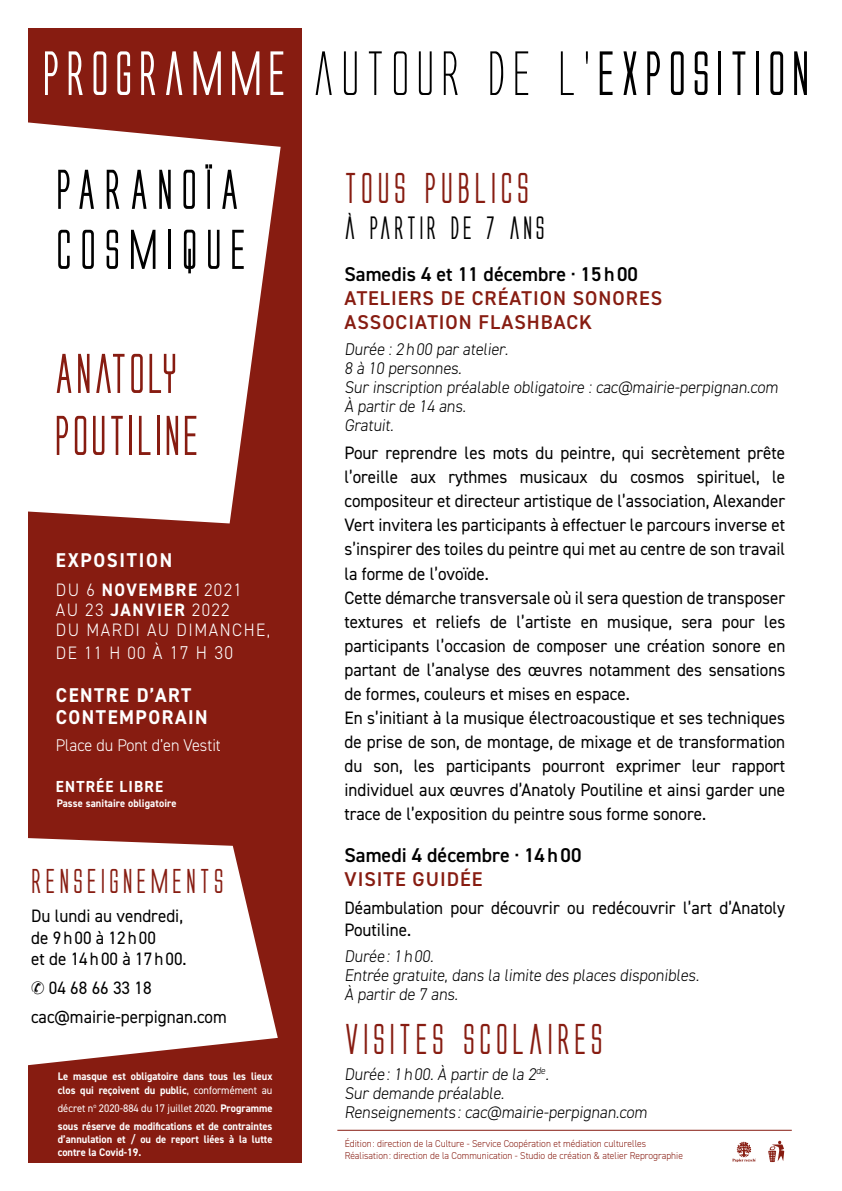
<style>
.page{position:relative;width:842px;height:1191px;background:#fff}
.page>*{position:absolute;margin:0;border:0;box-sizing:border-box;transform-origin:0 0}
.t1{font:58px "Alien League II";letter-spacing:.1em;color:#000}
.t2{font:700 52px/60px "Alien League";letter-spacing:.04em;color:#000}
.t3{font:52px/62px "Alien League II Bold";letter-spacing:.04em;color:#871c11}
.t4{font:40px "Alien League II Bold";letter-spacing:.1em;color:#871c11}
.t5{font:32px "Alien League II Bold";letter-spacing:.12em;color:#871c11}
.t6{font:30px "Alien League II Bold";letter-spacing:.1em;color:#000}
.t7{font:600 20px/24px "DIN2014";letter-spacing:.05em;color:#871c11}
.t8{font:600 20px "DIN2014";color:#000}
.t9{font:700 20px/22px "DIN2014";letter-spacing:.08em;color:#fff;scale:.95 1}
.t10{font:18px/24px "DIN2014";color:#000;scale:.95 1}
.t11{font:300 18px/20px "DIN2014";letter-spacing:.09em;color:#fff;scale:.95 1}
.t12{font:300 17px/19px "DIN2014";color:#000;scale:.95 1}
.t13{font:300 17px "DIN2014";color:#fff;scale:.95 1}
.t14{font:700 16px "DIN2014";letter-spacing:.08em;color:#fff;scale:.95 1}
.t15{font:700 11px/13.2px "DIN2014";color:#fff;scale:.95 1}
.t16{font:300 10px/12px "DIN2014";color:#871c11;scale:.95 1}
.s1{font-family:"Alien League II Bold";color:#fff}
.s2{font-family:"Alien League II Bold"}
.s3{font-weight:700}
.s4{font-size:18.6px}
.s5{font-weight:400}
</style>
<div class="page">
<div style="left:28px;top:28px;width:274px;height:1134px;background:#871c11"></div>
<svg style="left:28px;top:122px;width:253px;height:401px;background:#eedfde"></svg>
<svg style="left:28px;top:838px;width:250px;height:228px;fill:#fff"></svg>
<hr style="left:337px;top:1130px;width:455px;height:1px;background:#871c11">
<svg style="left:768px;top:1140px;width:16px;height:22px"></svg>
<svg style="left:732px;top:1141px;width:24px;height:21px"></svg>
<svg style="left:32px;top:981px;width:12px;height:13px"></svg>
<h1 class="t1" style="left:42px;top:44px;width:769px"><span class="s1">PROGRAMME</span> AUTOUR DE L’<span class="s2">EXPOSITION</span></h1>
<h2 class="t2" style="left:54px;top:159px;width:198px">PARANOÏA<br>COSMiQUE</h2>
<h2 class="t3" style="left:54px;top:342px;width:146px">ANATOLY<br>POUTILINE</h2>
<p class="t9" style="left:56px;top:549px;width:124px">EXPOSITION</p>
<p class="t11" style="left:56px;top:580px;width:227px">DU 6 <span class="s3">NOVEMBRE</span> 2021<br>AU 23 <span class="s3">JANVIER</span> 2022<br>DU MARDI AU DIMANCHE,</p>
<p class="t11" style="left:56px;top:642px;width:188px">DE 11 H 00 <span class="s4">À 17 H 30</span></p>
<p class="t9" style="left:56px;top:683px;width:161px">CENTRE D’ART<br>CONTEMPORAIN</p>
<p class="t13" style="left:56px;top:734px;width:175px">Place du Pont d’en Vestit</p>
<p class="t14" style="left:56px;top:776px;width:114px">ENTRÉE LIBRE</p>
<p class="t15" style="left:57px;top:796px;width:128px">Passe sanitaire obligatoire</p>
<h3 class="t5" style="left:31px;top:865px;width:194px">RENSEIGNEMENTS</h3>
<p class="t10" style="left:31px;top:904px;width:165px;line-height:21.6px">Du lundi au vendredi, de 9h00 à 12h00<br>et de 14h00 à 17h00.</p>
<p class="t10" style="left:31px;top:973px;width:207px;line-height:28.8px;text-indent:18px">04 68 66 33 18 cac@mairie-perpignan.com</p>
<p class="t15" style="left:58px;top:1070px;width:227px">Le masque est obligatoire dans tous les lieux clos qui reçoivent du public<span class="s5">, conformément au</span></p>
<p class="t15" style="left:58px;top:1098px;width:227px;line-height:18px"><span class="s5">décret n</span><sup>o</sup> <span class="s5">2020-884 du 17 juillet 2020.</span> Programme sous réserve de modifications et de contraintes</p>
<p class="t15" style="left:58px;top:1132px;width:227px">d’annulation et / ou de report liées à la lutte contre la Covid-19.</p>
<h3 class="t4" style="left:344px;top:168px;width:186px">TOUS PUBLICS</h3>
<h3 class="t6" style="left:344px;top:213px;width:202px">À PARTIR DE 7 ANS</h3>
<p class="t8" style="left:344px;top:261px;width:295px">Samedis 4 et 11 décembre · 15h00</p>
<p class="t7" style="left:345px;top:286px;width:319px">ATELIERS DE CRÉATION SONORES<br>ASSOCIATION FLASHBACK</p>
<p class="t12" style="left:344px;top:340px;width:461px">Durée : 2h00 par atelier.<br>8 à 10 personnes.<br>Sur inscription préalable obligatoire : cac@mairie-perpignan.com<br>À partir de 14 ans.<br>Gratuit.</p>
<p class="t10" style="left:344px;top:441px;width:466px">Pour reprendre les mots du peintre, qui secrètement prête l’oreille aux rythmes musicaux du cosmos spirituel, le compositeur et directeur artistique de l’association, Alexander Vert invitera les participants à effectuer le parcours inverse et s’inspirer des toiles du peintre qui met au centre de son travail la forme de l’ovoïde.<br>Cette démarche transversale où il sera question de transposer textures et reliefs de l’artiste en musique, sera pour les participants l’occasion de composer une création sonore en partant de l’analyse des œuvres notamment des sensations de formes, couleurs et mises en espace.<br>En s’initiant à la musique électroacoustique et ses techniques de prise de son, de montage, de mixage et de transformation du son, les participants pourront exprimer leur rapport individuel aux œuvres d’Anatoly Poutiline et ainsi garder une trace de l’exposition du peintre sous forme sonore.</p>
<p class="t8" style="left:344px;top:842px;width:239px">Samedi 4 décembre · 14h00</p>
<p class="t7" style="left:345px;top:866px;width:140px">VISITE GUIDÉE</p>
<p class="t10" style="left:344px;top:896px;width:465px;line-height:22px">Déambulation pour découvrir ou redécouvrir l’art d’Anatoly<br>Poutiline.</p>
<p class="t12" style="left:344px;top:946px;width:377px">Durée : 1h00.<br>Entrée gratuite, dans la limite des places disponibles.<br>À partir de 7 ans.</p>
<h3 class="t4" style="left:344px;top:1019px;width:260px">VISITES SCOLAIRES</h3>
<p class="t12" style="left:344px;top:1064px;width:323px">Durée : 1h00. À partir de la 2<sup>de</sup>.<br>Sur demande préalable.<br>Renseignements : cac@mairie-perpignan.com</p>
<p class="t16" style="left:345px;top:1137px;width:358px">Édition: direction de la Culture - Service Coopération et médiation culturelles<br>Réalisation: direction de la Communication - Studio de création &amp; atelier Reprographie</p>
</div>
